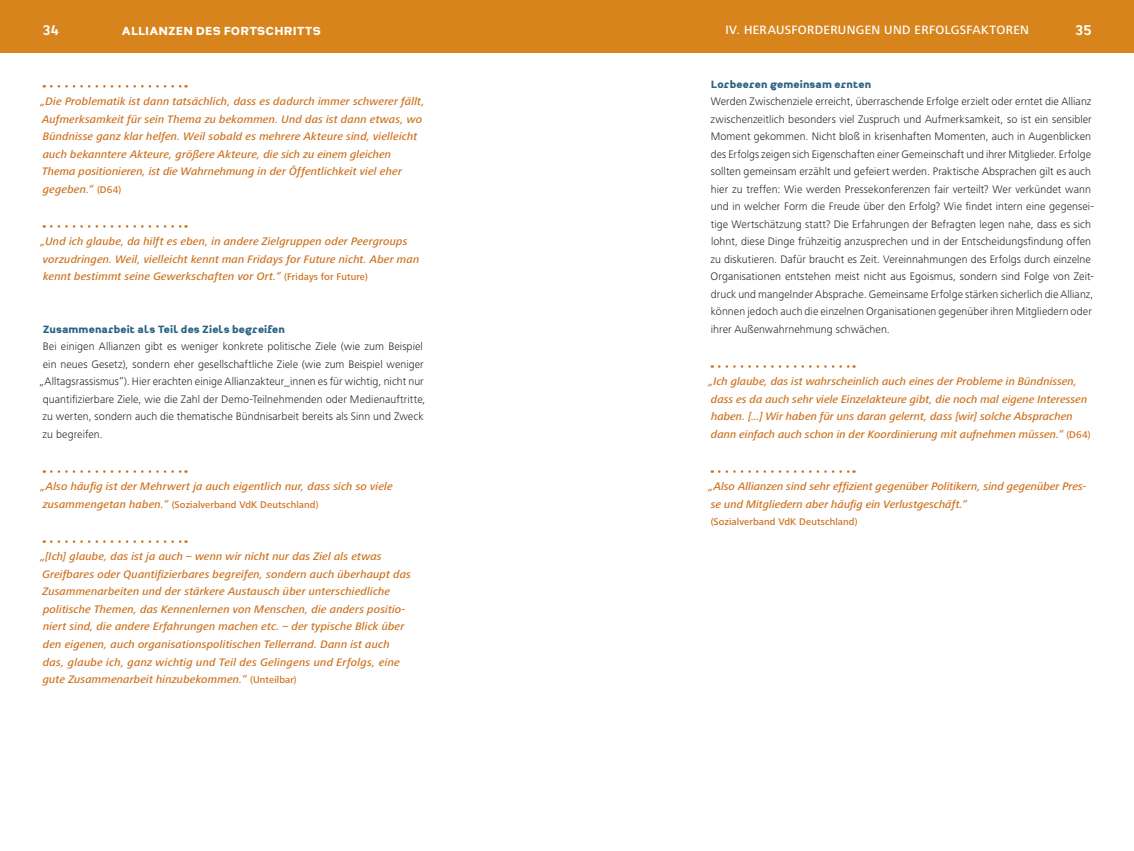
<style>
.page{position:relative;width:1134px;height:851px;background:#fff}
.page>*{position:absolute;margin:0;border:0;box-sizing:border-box;transform-origin:0 0}
.t1{font:700 15px "Heimat Sans";color:#fff}
.t2{font:500 12.5px "Frutiger Next LT";letter-spacing:.025em;color:#fff}
.t3{font:800 12.5px "Heimat Sans";letter-spacing:.01em;color:#fff}
.t4{font:italic 500 11.25px/17.5px "Frutiger Next LT";letter-spacing:.01em;color:#cd701b}
.t5{font:300 11.25px/17.5px "Frutiger Next LT";letter-spacing:.005em;color:#231f20}
.t6{font:800 11.25px "Heimat Sans";letter-spacing:.01em;color:#2c6384}
.t7{font:500 10px "Frutiger Next LT";letter-spacing:.015em;color:#cd701b}
.s1{font-style:normal;font-size:10px}
.s2{font-style:italic;font-size:11.25px}
</style>
<div class="page">
<div style="left:567px;top:0;width:567px;height:52px;background:#d8841c"></div>
<div style="left:0;top:0;width:567px;height:52px;background:#d8841c"></div>
<svg style="left:51px;top:85px;width:136px;height:3px"></svg>
<svg style="left:51px;top:225px;width:136px;height:3px"></svg>
<svg style="left:51px;top:470px;width:136px;height:3px"></svg>
<svg style="left:51px;top:540px;width:136px;height:3px"></svg>
<svg style="left:719px;top:365px;width:135px;height:3px"></svg>
<svg style="left:719px;top:470px;width:135px;height:3px"></svg>
<h1 class="t1" style="left:43px;top:20px;width:18px">34</h1>
<p class="t3" style="left:122px;top:23px;width:200px">ALLIANZEN DES FORTSCHRITTS</p>
<h1 class="t1" style="left:1075px;top:20px;width:18px">35</h1>
<p class="t2" style="left:725px;top:23px;width:305px">IV. HERAUSFORDERUNGEN UND ERFOLGSFAKTOREN</p>
<p class="t4" style="left:40px;top:93px;width:386px">„Die Problematik ist dann tatsächlich, dass es dadurch immer schwerer fällt, Aufmerksamkeit für sein Thema zu bekommen. Und das ist dann etwas, wo Bündnisse ganz klar helfen. Weil sobald es mehrere Akteure sind, vielleicht auch bekanntere Akteure, größere Akteure, die sich zu einem gleichen Thema positionieren, ist die Wahrnehmung in der Öffentlichkeit viel eher gegeben.“ <span class="s1">(D64)</span></p>
<p class="t4" style="left:40px;top:233px;width:380px">„Und ich glaube, da hilft es eben, in andere Zielgruppen oder Peergroups vorzudringen. Weil, vielleicht kennt man Fridays for Future nicht. Aber man kennt bestimmt seine Gewerkschaften vor Ort.“ <span class="s1">(Fridays for Future)</span></p>
<p class="t6" style="left:43px;top:321px;width:244px">Zusammenarbeit als Teil des Ziels begreifen</p>
<p class="t5" style="left:43px;top:338px;width:382px">Bei einigen Allianzen gibt es weniger konkrete politische Ziele (wie zum Beispiel</p>
<p class="t5" style="left:43px;top:355px;width:382px">ein neues Gesetz), sondern eher gesellschaftliche Ziele (wie zum Beispiel weniger</p>
<p class="t5" style="left:39px;top:373px;width:386px">„Alltagsrassismus“). Hier erachten einige Allianzakteur_innen es für wichtig, nicht nur</p>
<p class="t5" style="left:43px;top:390px;width:384px">quantifizierbare Ziele, wie die Zahl der Demo-Teilnehmenden oder Medienauftritte,</p>
<p class="t5" style="left:43px;top:408px;width:382px">zu werten, sondern auch die thematische Bündnisarbeit bereits als Sinn und Zweck</p>
<p class="t5" style="left:43px;top:425px;width:62px">zu begreifen.</p>
<p class="t4" style="left:40px;top:478px;width:354px">„Also häufig ist der Mehrwert ja auch eigentlich nur, dass sich so viele</p>
<p class="t7" style="left:43px;top:499px;width:277px"><span class="s2">zusammengetan haben.“</span> (Sozialverband VdK Deutschland)</p>
<p class="t4" style="left:40px;top:548px;width:372px">„[Ich] glaube, das ist ja auch – wenn wir nicht nur das Ziel als etwas Greifbares oder Quantifizierbares begreifen, sondern auch überhaupt das Zusammenarbeiten und der stärkere Austausch über unterschiedliche politische Themen, das Kennenlernen von Menschen, die anders positio&shy;niert sind, die andere Erfahrungen machen etc. – der typische Blick über den eigenen, auch organisationspolitischen Tellerrand. Dann ist auch das, glaube ich, ganz wichtig und Teil des Gelingens und Erfolgs, eine gute Zusammenarbeit hinzubekommen.“ <span class="s1">(Unteilbar)</span></p>
<p class="t6" style="left:711px;top:76px;width:162px">Lorbeeren gemeinsam ernten</p>
<p class="t5" style="left:710px;top:93px;width:385px">Werden Zwischenziele erreicht, überraschende Erfolge erzielt oder erntet die Allianz zwischenzeitlich besonders viel Zuspruch und Aufmerksamkeit, so ist ein sensibler Moment gekommen. Nicht bloß in krisenhaften Momenten, auch in Augenblicken des Erfolgs zeigen sich Eigenschaften einer Gemeinschaft und ihrer Mitglieder. Erfolge sollten gemeinsam erzählt und gefeiert werden. Praktische Absprachen gilt es auch hier zu treffen: Wie werden Pressekonferenzen fair verteilt? Wer verkündet wann und in welcher Form die Freude über den Erfolg? Wie findet intern eine gegensei&shy;tige Wertschätzung statt? Die Erfahrungen der Befragten legen nahe, dass es sich lohnt, diese Dinge frühzeitig anzusprechen und in der Entscheidungsfindung offen zu diskutieren. Dafür braucht es Zeit. Vereinnahmungen des Erfolgs durch einzelne Organisationen entstehen meist nicht aus Egoismus, sondern sind Folge von Zeit&shy;druck und mangelnder Absprache. Gemeinsame Erfolge stärken sicherlich die Allianz, können jedoch auch die einzelnen Organisationen gegenüber ihren Mitgliedern oder ihrer Außenwahrnehmung schwächen.</p>
<p class="t4" style="left:708px;top:373px;width:384px">„Ich glaube, das ist wahrscheinlich auch eines der Probleme in Bündnissen, dass es da auch sehr viele Einzelakteure gibt, die noch mal eigene Interessen haben. [...] Wir haben für uns daran gelernt, dass [wir] solche Absprachen dann einfach auch schon in der Koordinierung mit aufnehmen müssen.“ <span class="s1">(D64)</span></p>
<p class="t4" style="left:708px;top:478px;width:379px">„Also Allianzen sind sehr effizient gegenüber Politikern, sind gegenüber Pres&shy;se und Mitgliedern aber häufig ein Verlustgeschäft.“</p>
<p class="t7" style="left:711px;top:516px;width:148px">(Sozialverband VdK Deutschland)</p>
</div>
